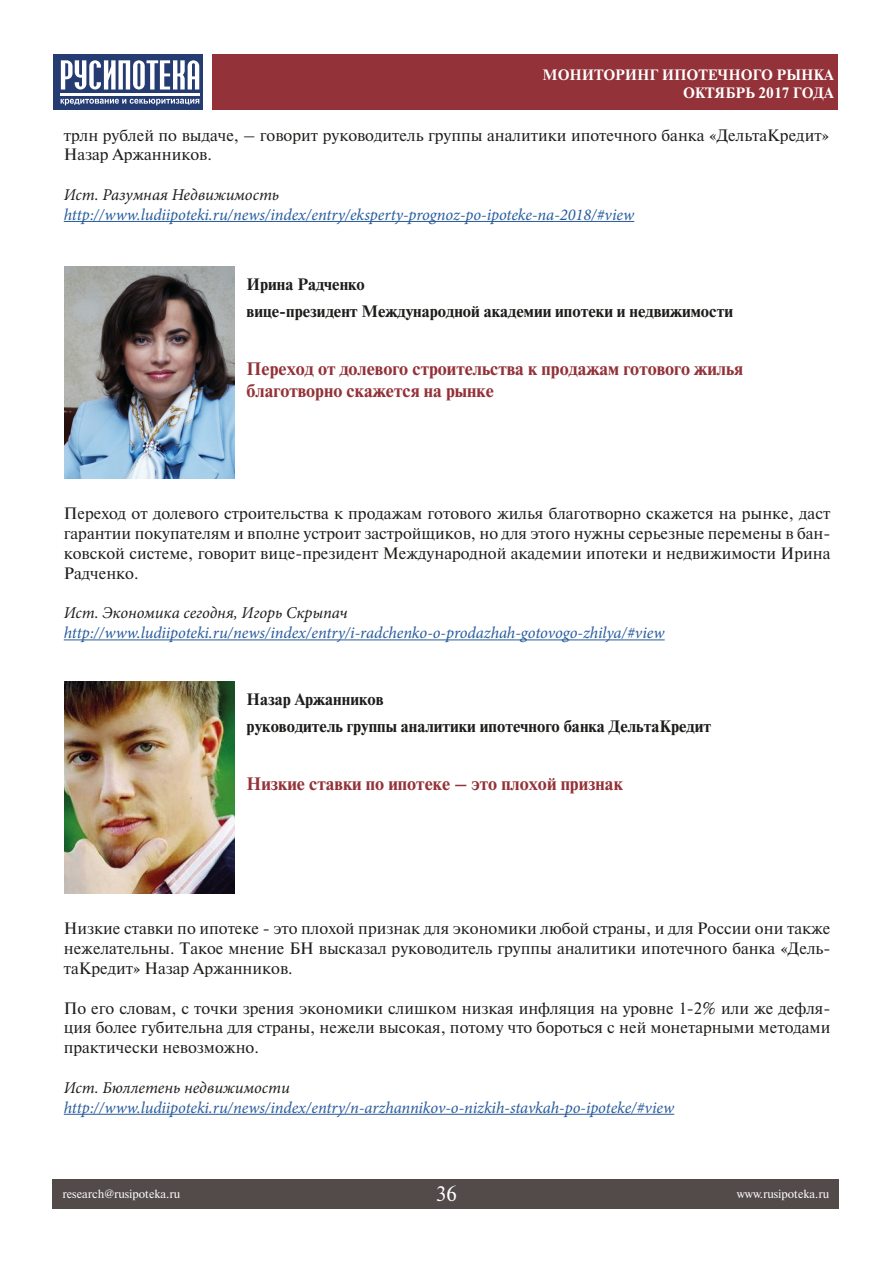
<style>
.page{position:relative;width:893px;height:1263px;background:#fff}
.page>*{position:absolute;margin:0;border:0;box-sizing:border-box;transform-origin:0 0}
.t1{font:21px "Newton C";color:#fff}
.t2{font:700 18px/21.6px "Newton C";color:#933238}
.t3{font:16.5px/19.8px "Newton C";color:#1d1d1b;text-align:justify}
.t4{font:italic 16.5px "Minion Pro";letter-spacing:-.005em;color:#275b9c}
.t5{font:700 16.5px "Newton C";color:#1d1d1b}
.t6{font:italic 16.5px "Minion Pro";color:#1d1d1b}
.t7{font:700 15px/18px "Newton C";color:#fff;text-align:right}
.t8{font:12px "Newton C";color:#fff}
</style>
<div class="page">
<div style="left:52px;top:1180px;width:787px;height:29px;background:#524b49"></div>
<div style="left:213px;top:54px;width:625px;height:55px;background:#933238"></div>
<div style="left:53px;top:54px;width:150px;height:56px;background:#253c73"></div>
<svg style="left:61px;top:60px;width:138px;height:29px"></svg>
<hr style="left:60px;top:93px;width:139px;height:2px;background:#fff">
<svg style="left:61px;top:99px;width:138px;height:6px"></svg>
<hr style="left:64px;top:639px;width:601px;height:1px;background:#275b9c">
<img style="left:64px;top:266px;width:170px;height:213px">
<hr style="left:64px;top:221px;width:570px;height:1px;background:#275b9c">
<hr style="left:64px;top:1114px;width:610px;height:1px;background:#275b9c">
<img style="left:64px;top:681px;width:170px;height:213px">
<p class="t7" style="left:543px;top:66px;width:292px">МОНИТОРИНГ ИПОТЕЧНОГО РЫНКА<br>ОКТЯБРЬ 2017 ГОДА</p>
<p class="t3" style="left:64px;top:125px;width:767px">трлн рублей по выдаче, – говорит руководитель группы аналитики ипотечного банка «ДельтаКредит»<br>Назар Аржанников.</p>
<p class="t6" style="left:64px;top:183px;width:217px">Ист. Разумная Недвижимость</p>
<p class="t4" style="left:64px;top:203px;width:572px">http://www.ludiipoteki.ru/news/index/entry/eksperty-prognoz-po-ipoteke-na-2018/#view</p>
<p class="t5" style="left:247px;top:275px;width:120px">Ирина Радченко</p>
<p class="t5" style="left:247px;top:302px;width:488px">вице-президент Международной академии ипотеки и недвижимости</p>
<p class="t2" style="left:247px;top:358px;width:498px">Переход от долевого строительства к продажам готового жилья благотворно скажется на рынке</p>
<p class="t3" style="left:64px;top:504px;width:768px">Переход от долевого строительства к продажам готового жилья благотворно скажется на рынке, даст гарантии покупателям и вполне устроит застройщиков, но для этого нужны серьезные перемены в бан&shy;ковской системе, говорит вице-президент Международной академии ипотеки и недвижимости Ирина Радченко.</p>
<p class="t6" style="left:64px;top:602px;width:286px">Ист. Экономика сегодня, Игорь Скрыпач</p>
<p class="t4" style="left:64px;top:622px;width:602px">http://www.ludiipoteki.ru/news/index/entry/i-radchenko-o-prodazhah-gotovogo-zhilya/#view</p>
<p class="t5" style="left:247px;top:690px;width:138px">Назар Аржанников</p>
<p class="t5" style="left:247px;top:717px;width:466px">руководитель группы аналитики ипотечного банка ДельтаКредит</p>
<p class="t2" style="left:247px;top:773px;width:378px">Низкие ставки по ипотеке – это плохой признак</p>
<p class="t3" style="left:64px;top:919px;width:768px">Низкие ставки по ипотеке - это плохой признак для экономики любой страны, и для России они также нежелательны. Такое мнение БН высказал руководитель группы аналитики ипотечного банка «Дель&shy;таКредит» Назар Аржанников.</p>
<p class="t3" style="left:64px;top:998px;width:768px">По его словам, с точки зрения экономики слишком низкая инфляция на уровне 1-2% или же дефля&shy;ция более губительна для страны, нежели высокая, потому что бороться с ней монетарными методами практически невозможно.</p>
<p class="t6" style="left:64px;top:1076px;width:228px">Ист. Бюллетень недвижимости</p>
<p class="t4" style="left:64px;top:1096px;width:612px">http://www.ludiipoteki.ru/news/index/entry/n-arzhannikov-o-nizkih-stavkah-po-ipoteke/#view</p>
<p class="t1" style="left:436px;top:1182px;width:23px">36</p>
<p class="t8" style="left:63px;top:1187px;width:119px">research@rusipoteka.ru</p>
<p class="t8" style="left:737px;top:1187px;width:94px">www.rusipoteka.ru</p>
</div>
